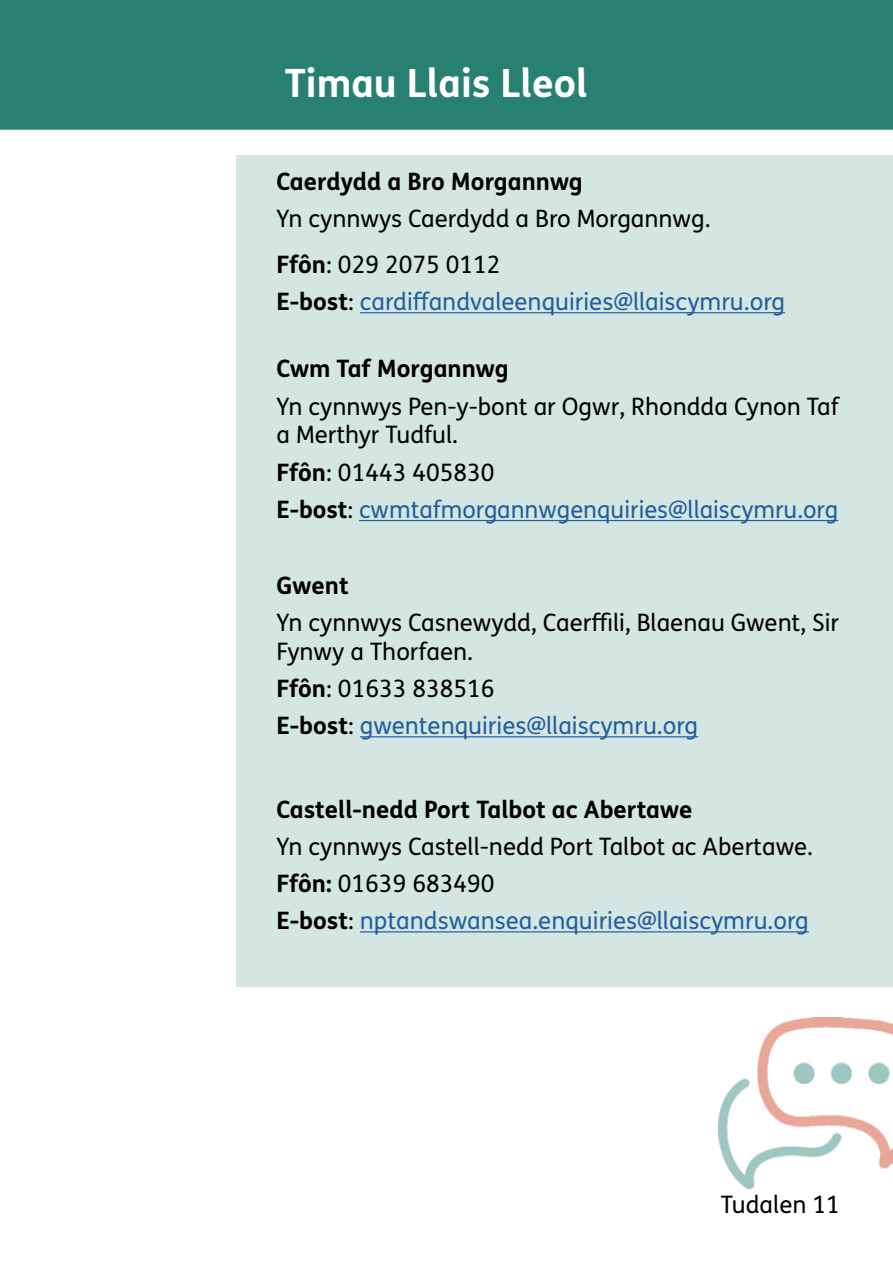
<style>
.page{position:relative;width:893px;height:1263px;background:#fff}
.page>*{position:absolute;margin:0;border:0;box-sizing:border-box;transform-origin:0 0}
.t1{font:700 39px "FS Me Pro";color:#fff}
.Bodytext{font:24px/28.8px "FS Me Pro";color:#000}
.Bodytext-2{font:24px "FS Me Pro";color:#215e9e}
.Bodytext-3{font:700 24px "FS Me Pro";color:#000}
.s1{font-weight:700}
.s2{font-weight:700;color:#000}
.s3{color:#000}
</style>
<div class="page">
<img style="left:718px;top:1017px;width:175px;height:172px">
<div style="left:236px;top:155px;width:657px;height:831px;background:#d3e6e2"></div>
<div style="left:0;top:0;width:893px;height:130px;background:#288073"></div>
<hr style="left:360px;top:312px;width:425px;height:1px;background:#215e9e">
<hr style="left:359px;top:520px;width:479px;height:1px;background:#215e9e">
<hr style="left:360px;top:736px;width:338px;height:1px;background:#215e9e">
<hr style="left:360px;top:931px;width:449px;height:1px;background:#215e9e">
<h3 class="t1" style="left:285px;top:53px;width:304px">Timau Llais Lleol</h3>
<p class="Bodytext-3" style="left:276px;top:163px;width:308px">Caerdydd a Bro Morgannwg</p>
<p class="Bodytext" style="left:276px;top:204px;width:436px">Yn cynnwys Caerdydd a Bro Morgannwg.</p>
<p class="Bodytext" style="left:276px;top:250px;width:226px"><span class="s1">Ffôn</span>: 029 2075 0112</p>
<p class="Bodytext-2" style="left:276px;top:285px;width:510px"><span class="s2">E-bost</span><span class="s3">:</span> cardiffandvaleenquiries@llaiscymru.org</p>
<p class="Bodytext-3" style="left:276px;top:350px;width:234px">Cwm Taf Morgannwg</p>
<p class="Bodytext" style="left:276px;top:391px;width:564px">Yn cynnwys Pen-y-bont ar Ogwr, Rhondda Cynon Taf a Merthyr Tudful.</p>
<p class="Bodytext" style="left:276px;top:457px;width:220px"><span class="s1">Ffôn</span>: 01443 405830</p>
<p class="Bodytext-2" style="left:276px;top:493px;width:563px"><span class="s2">E-bost</span><span class="s3">:</span> cwmtafmorgannwgenquiries@llaiscymru.org</p>
<p class="Bodytext-3" style="left:276px;top:567px;width:74px">Gwent</p>
<p class="Bodytext" style="left:276px;top:608px;width:564px">Yn cynnwys Casnewydd, Caerffili, Blaenau Gwent, Sir<br>Fynwy a Thorfaen.</p>
<p class="Bodytext" style="left:276px;top:674px;width:220px"><span class="s1">Ffôn</span>: 01633 838516</p>
<p class="Bodytext-2" style="left:276px;top:709px;width:423px"><span class="s2">E-bost</span><span class="s3">:</span> gwentenquiries@llaiscymru.org</p>
<p class="Bodytext-3" style="left:276px;top:790px;width:418px">Castell-nedd Port Talbot ac Abertawe</p>
<p class="Bodytext" style="left:276px;top:831px;width:538px">Yn cynnwys Castell-nedd Port Talbot ac Abertawe.</p>
<p class="Bodytext" style="left:276px;top:869px;width:220px"><span class="s1">Ffôn:</span> 01639 683490</p>
<p class="Bodytext-2" style="left:276px;top:904px;width:534px"><span class="s2">E-bost</span><span class="s3">:</span> nptandswansea.enquiries@llaiscymru.org</p>
<p class="Bodytext" style="left:721px;top:1190px;width:120px">Tudalen 11</p>
</div>
